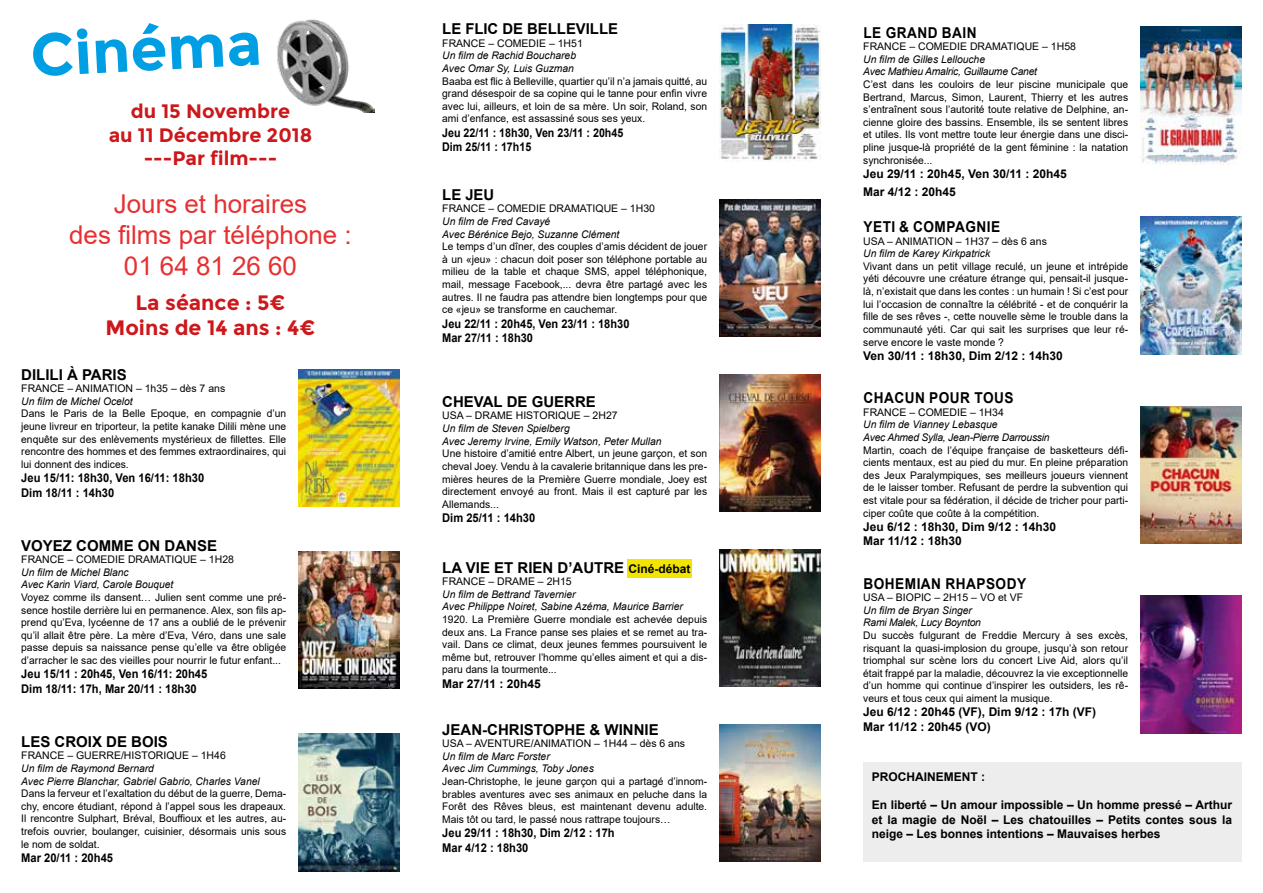
<style>
.page{position:relative;width:1263px;height:893px;background:#fff}
.page>*{position:absolute;margin:0;border:0;box-sizing:border-box;transform-origin:0 0}
.t1{font:700 60px "Montserrat";color:#009fe3}
.t2{font:25.95px/31px "Arial";color:#e73032;text-align:center}
.t3{font:700 20.85px/25px "Montserrat";color:#cd171a;text-align:center}
.t4{font:700 19.5px/23.4px "Montserrat";color:#cd171a;text-align:center}
.t5{font:700 15px "Arial";color:#000}
.t6{font:700 15px "Arial";letter-spacing:.035em;color:#000;scale:.91 1}
.t7{font:700 12px/14.4px "Arial";color:#000}
.t8{font:700 12px/14.4px "Arial";color:#000;scale:.93 1}
.t9{font:700 12px/14.4px "Arial";color:#000;scale:.89 1}
.t10{font:700 12px/14.4px "Arial";color:#000;scale:.92 1}
.t11{font:10.5px/12.6px "Arial";color:#000;text-align:justify}
.t12{font:italic 10.5px/12.6px "Arial";color:#000}
.t13{font:italic 10.5px/12.6px "Arial";letter-spacing:-.02em;color:#000}
.s1{font-size:12px}
</style>
<div class="page">
<div style="left:863px;top:762px;width:379px;height:100px;background:#ededed"></div>
<div style="left:628px;top:559px;width:64px;height:18px;background:#f2e600"></div>
<img style="left:299px;top:734px;width:101px;height:137px">
<img style="left:720px;top:549px;width:101px;height:138px">
<img style="left:1141px;top:596px;width:101px;height:137px">
<img style="left:299px;top:551px;width:101px;height:138px">
<img style="left:720px;top:374px;width:101px;height:138px">
<img style="left:1141px;top:406px;width:101px;height:138px">
<img style="left:720px;top:199px;width:101px;height:137px">
<img style="left:1141px;top:27px;width:101px;height:137px">
<img style="left:720px;top:24px;width:101px;height:138px">
<img style="left:299px;top:369px;width:101px;height:138px">
<img style="left:1141px;top:216px;width:101px;height:138px">
<img style="left:720px;top:724px;width:101px;height:138px">
<img style="left:277px;top:19px;width:98px;height:93px">
<h1 class="t1" style="left:29px;top:20px;width:233px;rotate:-3deg">Cinéma</h1>
<h3 class="t4" style="left:109px;top:100px;width:205px">du 15 Novembre<br>au 11 Décembre 2018 ---Par film---</h3>
<h2 class="t2" style="left:69px;top:188px;width:284px">Jours et horaires<br>des films par téléphone :<br>01 64 81 26 60</h2>
<h3 class="t3" style="left:106px;top:290px;width:211px">La séance : 5€<br>Moins de 14 ans : 4€</h3>
<h3 class="t5" style="left:21px;top:364px;width:107px">DILILI À PARIS</h3>
<p class="t11" style="left:21px;top:382px;width:206px">FRANCE – ANIMATION – 1h35 – dès 7 ans</p>
<p class="t12" style="left:21px;top:395px;width:113px">Un film de Michel Ocelot</p>
<p class="t11" style="left:21px;top:407px;width:266px">Dans le Paris de la Belle Epoque, en compagnie d’un jeune livreur en triporteur, la petite kanake Dilili mène une enquête sur des enlèvements mystérieux de fillettes. Elle rencontre des hommes et des femmes extraordinaires, qui lui donnent des indices.</p>
<p class="t8" style="left:21px;top:471px;width:198px">Jeu 15/11: 18h30, Ven 16/11: 18h30<br>Dim 18/11 : 14h30</p>
<h3 class="t5" style="left:21px;top:535px;width:197px">VOYEZ COMME ON DANSE</h3>
<p class="t11" style="left:21px;top:553px;width:214px">FRANCE – COMEDIE DRAMATIQUE – 1H28</p>
<p class="t12" style="left:21px;top:566px;width:153px">Un film de Michel Blanc<br>Avec Karin Viard, Carole Bouquet</p>
<p class="t11" style="left:21px;top:591px;width:266px">Voyez comme ils dansent… Julien sent comme une pré&shy;sence hostile derrière lui en permanence. Alex, son fils ap&shy;prend qu’Eva, lycéenne de 17 ans a oublié de le prévenir qu’il allait être père. La mère d’Eva, Véro, dans une sale passe depuis sa naissance pense qu’elle va être obligée d’arracher le sac des vieilles pour nourrir le futur enfant...</p>
<p class="t8" style="left:21px;top:667px;width:202px">Jeu 15/11 : 20h45, Ven 16/11: 20h45<br>Dim 18/11: 17h, Mar 20/11 : 18h30</p>
<h3 class="t5" style="left:21px;top:731px;width:148px">LES CROIX DE BOIS</h3>
<p class="t11" style="left:21px;top:749px;width:206px">FRANCE – GUERRE/HISTORIQUE – 1H46</p>
<p class="t12" style="left:21px;top:762px;width:240px">Un film de Raymond Bernard<br>Avec Pierre Blanchar, Gabriel Gabrio, Charles Vanel</p>
<p class="t11" style="left:21px;top:787px;width:266px">Dans la ferveur et l’exaltation du début de la guerre, Dema&shy;chy, encore étudiant, répond à l’appel sous les drapeaux.<br>Il rencontre Sulphart, Bréval, Bouffioux et les autres, au&shy;trefois ouvrier, boulanger, cuisinier, désormais unis sous le nom de soldat.</p>
<p class="t8" style="left:21px;top:851px;width:100px">Mar 20/11 : 20h45</p>
<h3 class="t5" style="left:442px;top:18px;width:177px">LE FLIC DE BELLEVILLE</h3>
<p class="t11" style="left:442px;top:37px;width:142px">FRANCE – COMEDIE – 1H51</p>
<p class="t12" style="left:442px;top:50px;width:135px">Un film de Rachid Bouchareb<br>Avec Omar Sy, Luis Guzman</p>
<p class="t11" style="left:442px;top:75px;width:266px">Baaba est flic à Belleville, quartier qu’il n’a jamais quitté, au grand désespoir de sa copine qui le tanne pour enfin vivre avec lui, ailleurs, et loin de sa mère. Un soir, Roland, son ami d’enfance, est assassiné sous ses yeux.</p>
<p class="t9" style="left:442px;top:126px;width:205px">Jeu 22/11 : 18h30, Ven 23/11 : 20h45<br>Dim 25/11 : 17h15</p>
<h3 class="t5" style="left:442px;top:184px;width:53px">LE JEU</h3>
<p class="t11" style="left:442px;top:202px;width:214px">FRANCE – COMEDIE DRAMATIQUE – 1H30</p>
<p class="t12" style="left:442px;top:215px;width:179px">Un film de Fred Cavayé<br>Avec Bérénice Bejo, Suzanne Clément</p>
<p class="t11" style="left:442px;top:240px;width:266px">Le temps d’un dîner, des couples d’amis décident de jouer à un «jeu» : chacun doit poser son téléphone portable au milieu de la table et chaque SMS, appel téléphonique, mail, message Facebook,... devra être partagé avec les autres. Il ne faudra pas attendre bien longtemps pour que ce «jeu» se transforme en cauchemar.</p>
<p class="t10" style="left:442px;top:316px;width:205px">Jeu 22/11 : 20h45, Ven 23/11 : 18h30<br>Mar 27/11 : 18h30</p>
<h3 class="t5" style="left:442px;top:391px;width:155px">CHEVAL DE GUERRE</h3>
<p class="t11" style="left:442px;top:409px;width:177px">USA – DRAME HISTORIQUE – 2H27</p>
<p class="t12" style="left:442px;top:422px;width:221px">Un film de Steven Spielberg<br>Avec Jeremy Irvine, Emily Watson, Peter Mullan</p>
<p class="t11" style="left:442px;top:447px;width:266px">Une histoire d’amitié entre Albert, un jeune garçon, et son cheval Joey. Vendu à la cavalerie britannique dans les pre&shy;mières heures de la Première Guerre mondiale, Joey est directement envoyé au front. Mais il est capturé par les Allemands...</p>
<p class="t8" style="left:442px;top:511px;width:102px">Dim 25/11 : 14h30</p>
<h3 class="t5" style="left:442px;top:557px;width:250px">LA VIE ET RIEN D’AUTRE <span class="s1">Ciné-débat</span></h3>
<p class="t11" style="left:442px;top:575px;width:131px">FRANCE – DRAME – 2H15</p>
<p class="t12" style="left:442px;top:588px;width:242px">Un film de Bettrand Tavernier<br>Avec Philippe Noiret, Sabine Azéma, Maurice Barrier</p>
<p class="t11" style="left:442px;top:613px;width:266px">1920. La Première Guerre mondiale est achevée depuis deux ans. La France panse ses plaies et se remet au tra&shy;vail. Dans ce climat, deux jeunes femmes poursuivent le même but, retrouver l’homme qu’elles aiment et qui a dis&shy;paru dans la tourmente...</p>
<p class="t7" style="left:442px;top:676px;width:100px">Mar 27/11 : 20h45</p>
<h3 class="t5" style="left:442px;top:719px;width:218px">JEAN-CHRISTOPHE &amp; WINNIE</h3>
<p class="t11" style="left:442px;top:737px;width:244px">USA – AVENTURE/ANIMATION – 1H44 – dès 6 ans</p>
<p class="t12" style="left:442px;top:750px;width:153px">Un film de Marc Forster<br>Avec Jim Cummings, Toby Jones</p>
<p class="t11" style="left:442px;top:775px;width:266px">Jean-Christophe, le jeune garçon qui a partagé d’innom&shy;brables aventures avec ses animaux en peluche dans la Forêt des Rêves bleus, est maintenant devenu adulte.<br>Mais tôt ou tard, le passé nous rattrape toujours…</p>
<p class="t8" style="left:442px;top:826px;width:187px">Jeu 29/11 : 18h30, Dim 2/12 : 17h<br>Mar 4/12 : 18h30</p>
<h3 class="t6" style="left:863px;top:22px;width:126px">LE GRAND BAIN</h3>
<p class="t11" style="left:863px;top:40px;width:214px">FRANCE – COMEDIE DRAMATIQUE – 1H58</p>
<p class="t13" style="left:863px;top:53px;width:175px">Un film de Gilles Lellouche<br>Avec Mathieu Amalric, Guillaume Canet</p>
<p class="t11" style="left:863px;top:78px;width:266px">C’est dans les couloirs de leur piscine municipale que Bertrand, Marcus, Simon, Laurent, Thierry et les autres s’entraînent sous l’autorité toute relative de Delphine, an&shy;cienne gloire des bassins. Ensemble, ils se sentent libres et utiles. Ils vont mettre toute leur énergie dans une disci&shy;pline jusque-là propriété de la gent féminine : la natation synchronisée...</p>
<p class="t7" style="left:863px;top:165px;width:205px;line-height:18px">Jeu 29/11 : 20h45, Ven 30/11 : 20h45<br>Mar 4/12 : 20h45</p>
<h3 class="t6" style="left:863px;top:216px;width:152px">YETI &amp; COMPAGNIE</h3>
<p class="t11" style="left:863px;top:235px;width:185px">USA – ANIMATION – 1H37 – dès 6 ans</p>
<p class="t12" style="left:863px;top:247px;width:128px">Un film de Karey Kirkpatrick</p>
<p class="t11" style="left:863px;top:260px;width:266px">Vivant dans un petit village reculé, un jeune et intrépide yéti découvre une créature étrange qui, pensait-il jusque&shy;là, n’existait que dans les contes : un humain ! Si c’est pour lui l’occasion de connaître la célébrité - et de conquérir la fille de ses rêves -, cette nouvelle sème le trouble dans la communauté yéti. Car qui sait les surprises que leur ré&shy;serve encore le vaste monde ?</p>
<p class="t7" style="left:863px;top:349px;width:201px">Ven 30/11 : 18h30, Dim 2/12 : 14h30</p>
<h3 class="t6" style="left:863px;top:387px;width:166px">CHACUN POUR TOUS</h3>
<p class="t11" style="left:863px;top:406px;width:142px">FRANCE – COMEDIE – 1H34</p>
<p class="t13" style="left:863px;top:418px;width:188px">Un film de Vianney Lebasque<br>Avec Ahmed Sylla, Jean-Pierre Darroussin</p>
<p class="t11" style="left:863px;top:443px;width:266px">Martin, coach de l’équipe française de basketteurs défi&shy;cients mentaux, est au pied du mur. En pleine préparation des Jeux Paralympiques, ses meilleurs joueurs viennent de le laisser tomber. Refusant de perdre la subvention qui est vitale pour sa fédération, il décide de tricher pour parti&shy;ciper coûte que coûte à la compétition.</p>
<p class="t7" style="left:863px;top:520px;width:194px">Jeu 6/12 : 18h30, Dim 9/12 : 14h30<br>Mar 11/12 : 18h30</p>
<h3 class="t6" style="left:863px;top:573px;width:180px">BOHEMIAN RHAPSODY</h3>
<p class="t11" style="left:863px;top:591px;width:161px">USA – BIOPIC – 2H15 – VO et VF</p>
<p class="t13" style="left:863px;top:604px;width:119px">Un film de Bryan Singer<br>Rami Malek, Lucy Boynton</p>
<p class="t11" style="left:863px;top:629px;width:266px">Du succès fulgurant de Freddie Mercury à ses excès, risquant la quasi-implosion du groupe, jusqu’à son retour triomphal sur scène lors du concert Live Aid, alors qu’il était frappé par la maladie, découvrez la vie exceptionnelle d’un homme qui continue d’inspirer les outsiders, les rê&shy;veurs et tous ceux qui aiment la musique.</p>
<p class="t7" style="left:863px;top:705px;width:234px">Jeu 6/12 : 20h45 (VF), Dim 9/12 : 17h (VF)<br>Mar 11/12 : 20h45 (VO)</p>
<p class="t7" style="left:872px;top:769px;width:115px">PROCHAINEMENT :</p>
<p class="t7" style="left:872px;top:798px;width:362px;text-align:justify">En liberté – Un amour impossible – Un homme pressé – Arthur et la magie de Noël – Les chatouilles – Petits contes sous la neige – Les bonnes intentions – Mauvaises herbes</p>
</div>
